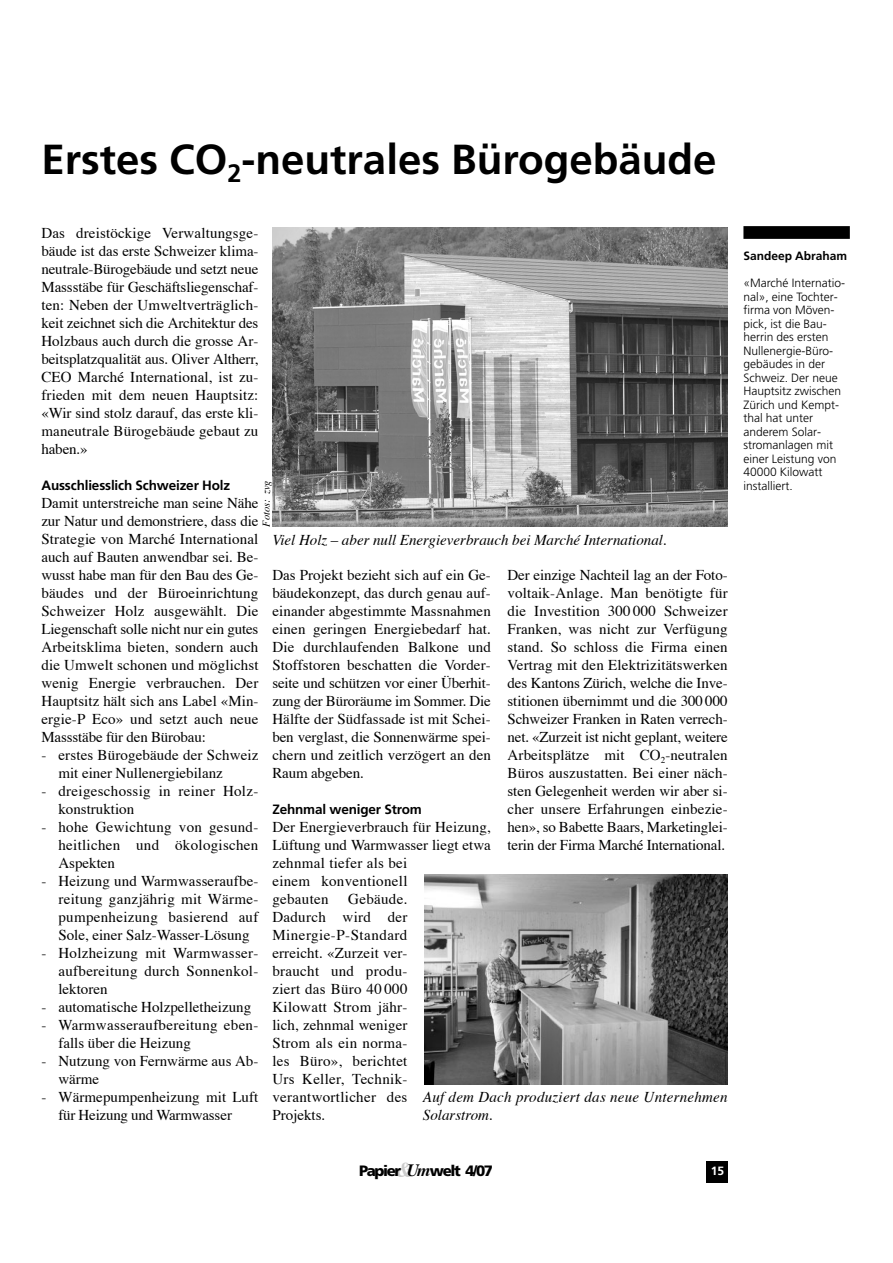
<style>
.page{position:relative;width:893px;height:1263px;background:#fff}
.page>*{position:absolute;margin:0;border:0;box-sizing:border-box;transform-origin:0 0}
.t1{font:700 42px "Frutiger";color:#000}
.t2{font:15px/18px "Times";letter-spacing:.01em;color:#000;text-align:justify}
.t3{font:italic 15px/18px "Times";color:#000}
.t4{font:900 15px "Frutiger";letter-spacing:-.09em;color:#000}
.t5{font:700 13.5px "Frutiger";letter-spacing:-.01em;color:#000}
.t6{font:300 12px/13.5px "Frutiger";color:#000}
.t7{font:700 12px "Frutiger";color:#000}
.t8{font:700 12px "Frutiger";color:#fff}
.t9{font:italic 10.5px "Times";color:#000}
.s1{font-family:"Times";font-weight:700;font-style:italic;font-size:21px;color:#ccc}
.s2{font-family:"Times";font-weight:700;font-style:italic;font-size:17.25px}
</style>
<div class="page">
<div style="left:743px;top:226px;width:106px;height:13px;background:#000"></div>
<div style="left:706px;top:1161px;width:22px;height:22px;background:#000"></div>
<img style="left:272px;top:227px;width:455px;height:300px">
<img style="left:424px;top:875px;width:303px;height:210px">
<h1 class="t1" style="left:41px;top:142px;width:676px">Erstes CO<sub>2</sub>-neutrales Bürogebäude</h1>
<p class="t2" style="left:41px;top:225px;width:218px">Das dreistöckige Verwaltungsge&shy;bäude ist das erste Schweizer klima&shy;neutrale-Bürogebäude und setzt neue Massstäbe für Geschäftsliegenschaf&shy;ten: Neben der Umweltverträglich&shy;keit zeichnet sich die Architektur des Holzbaus auch durch die grosse Ar&shy;beitsplatzqualität aus. Oliver Altherr, CEO Marché International, ist zu&shy;frieden mit dem neuen Hauptsitz: «Wir sind stolz darauf, das erste kli&shy;maneutrale Bürogebäude gebaut zu haben.»</p>
<p class="t5" style="left:41px;top:480px;width:190px">Ausschliesslich Schweizer Holz</p>
<p class="t2" style="left:41px;top:495px;width:219px">Damit unterstreiche man seine Nähe zur Natur und demonstriere, dass die Strategie von Marché International auch auf Bauten anwendbar sei. Be&shy;wusst habe man für den Bau des Ge&shy;bäudes und der Büroeinrichtung Schweizer Holz ausgewählt. Die Liegenschaft solle nicht nur ein gutes Arbeitsklima bieten, sondern auch die Umwelt schonen und möglichst wenig Energie verbrauchen. Der Hauptsitz hält sich ans Label «Min&shy;ergie-P Eco» und setzt auch neue Massstäbe für den Bürobau:</p>
<p class="t2" style="left:58px;top:747px;width:201px;text-indent:-17px">- erstes Bürogebäude der Schweiz mit einer Nullenergiebilanz</p>
<p class="t2" style="left:58px;top:783px;width:201px;text-indent:-17px">- dreigeschossig in reiner Holz&shy;konstruktion</p>
<p class="t2" style="left:58px;top:819px;width:201px;text-indent:-17px">- hohe Gewichtung von gesund&shy;heitlichen und ökologischen Aspekten</p>
<p class="t2" style="left:58px;top:873px;width:201px;text-indent:-17px">- Heizung und Warmwasseraufbe&shy;reitung ganzjährig mit Wärme&shy;pumpenheizung basierend auf Sole, einer Salz-Wasser-Lösung</p>
<p class="t2" style="left:58px;top:945px;width:201px;text-indent:-17px">- Holzheizung mit Warmwasser&shy;aufbereitung durch Sonnenkol&shy;lektoren</p>
<p class="t2" style="left:41px;top:999px;width:211px">- automatische Holzpelletheizung</p>
<p class="t2" style="left:58px;top:1017px;width:201px;text-indent:-17px">- Warmwasseraufbereitung eben&shy;falls über die Heizung</p>
<p class="t2" style="left:58px;top:1053px;width:201px;text-indent:-17px">- Nutzung von Fernwärme aus Ab&shy;wärme</p>
<p class="t2" style="left:58px;top:1089px;width:201px;text-indent:-17px">- Wärmepumpenheizung mit Luft für Heizung und Warmwasser</p>
<p class="t9" style="left:262px;top:527px;width:48px;rotate:-90deg">Fotos: zvg</p>
<p class="t3" style="left:272px;top:532px;width:396px">Viel Holz – aber null Energieverbrauch bei Marché International.</p>
<p class="t2" style="left:507px;top:567px;width:222px">Der einzige Nachteil lag an der Foto&shy;voltaik-Anlage. Man benötigte für die Investition 300 000 Schweizer Franken, was nicht zur Verfügung stand. So schloss die Firma einen Vertrag mit den Elektrizitätswerken des Kantons Zürich, welche die Inve&shy;stitionen übernimmt und die 300 000<br>Schweizer Franken in Raten verrech&shy;net. «Zurzeit ist nicht geplant, weitere Arbeitsplätze mit CO<sub>2</sub>-neutralen Büros auszustatten. Bei einer näch&shy;sten Gelegenheit werden wir aber si&shy;cher unsere Erfahrungen einbezie&shy;hen», so Babette Baars, Marketinglei&shy;terin der Firma Marché International.</p>
<p class="t2" style="left:272px;top:567px;width:220px">Das Projekt bezieht sich auf ein Ge&shy;bäudekonzept, das durch genau auf&shy;einander abgestimmte Massnahmen einen geringen Energiebedarf hat.<br>Die durchlaufenden Balkone und Stoffstoren beschatten die Vorder&shy;seite und schützen vor einer Überhit&shy;zung der Büroräume im Sommer. Die Hälfte der Südfassade ist mit Schei&shy;ben verglast, die Sonnenwärme spei&shy;chern und zeitlich verzögert an den Raum abgeben.</p>
<p class="t5" style="left:272px;top:804px;width:151px">Zehnmal weniger Strom</p>
<p class="t2" style="left:272px;top:819px;width:220px;text-align:left">Der Energieverbrauch für Heizung,<br>Lüftung und Warmwasser liegt etwa zehnmal tiefer als bei<br>einem konventionell<br>gebauten</p>
<p class="t2" style="left:272px;top:891px;width:137px;text-indent:76px">Gebäude.<br>Dadurch wird der Minergie-P-Standard erreicht. «Zurzeit ver&shy;braucht und produ&shy;ziert das Büro 40 000<br>Kilowatt Strom jähr&shy;lich, zehnmal weniger Strom als ein norma&shy;les Büro», berichtet Urs Keller, Technik&shy;verantwortlicher des Projekts.</p>
<p class="t3" style="left:423px;top:1090px;width:306px">Auf dem Dach produziert das neue Unternehmen<br>Solarstrom.</p>
<p class="t4" style="left:359px;top:1165px;width:135px">Papier<span class="s1">&amp;</span><span class="s2">Um</span>welt 4/07</p>
<p class="t8" style="left:710px;top:1166px;width:15px">15</p>
<p class="t7" style="left:743px;top:251px;width:105px">Sandeep Abraham</p>
<p class="t6" style="left:743px;top:277px;width:103px">«Marché Internatio&shy;nal», eine Tochter&shy;firma von Möven&shy;pick, ist die Bau&shy;herrin des ersten<br>Nullenergie-Büro&shy;gebäudes in der<br>Schweiz. Der neue<br>Hauptsitz zwischen<br>Zürich und Kempt&shy;thal hat unter anderem Solar&shy;stromanlagen mit einer Leistung von<br>40000 Kilowatt installiert.</p>
</div>
